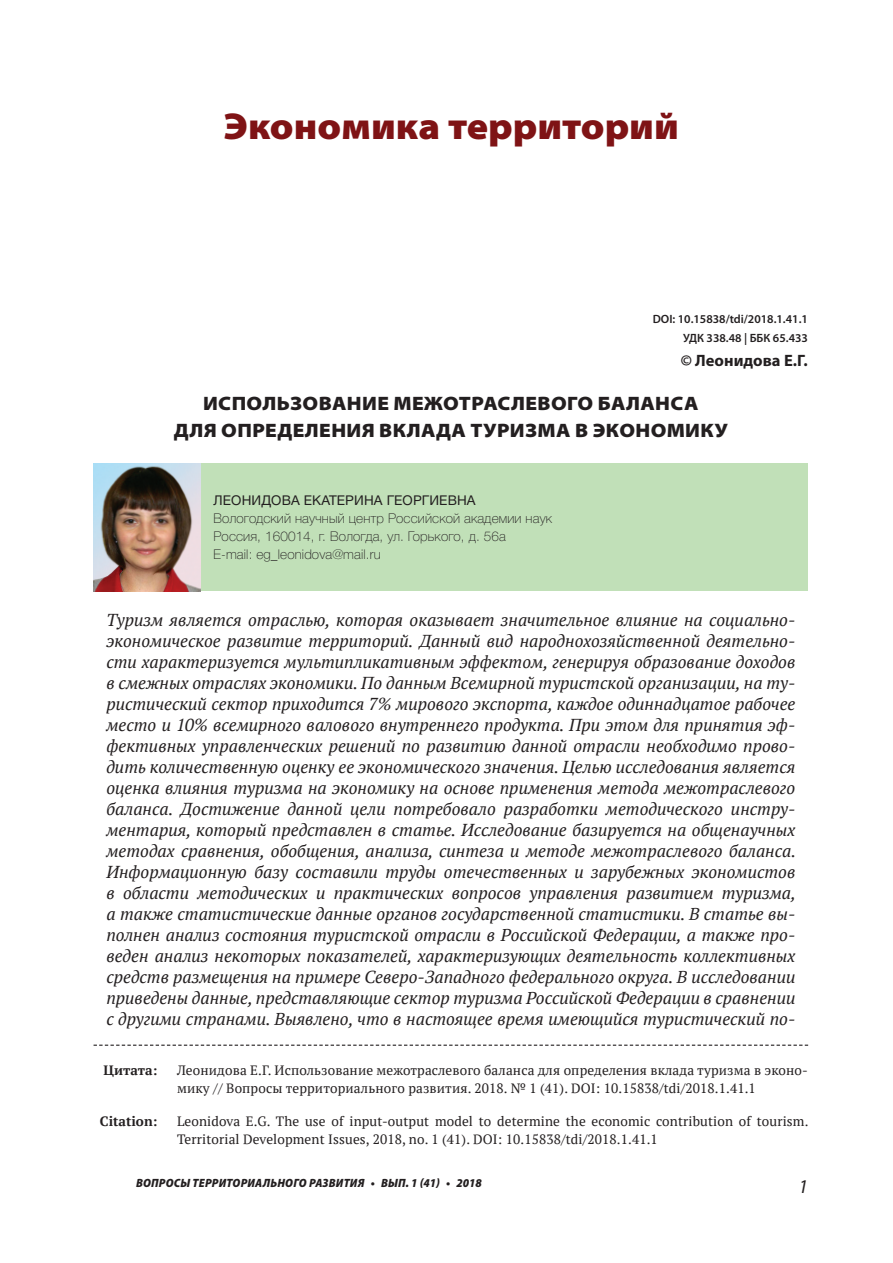
<style>
.page{position:relative;width:893px;height:1263px;background:#fff}
.page>*{position:absolute;margin:0;border:0;box-sizing:border-box;transform-origin:0 0}
.t1{font:900 semi-expanded 37.5px "Myriad Pro";color:#7f1315}
.t2{font:900 semi-expanded 19.5px/27px "Myriad Pro";letter-spacing:.02em;color:#231f20;text-align:center}
.t3{font:italic 19.5px "Myriad Pro";color:#231f20}
.t4{font:italic 17.25px/21px "PT Serif";color:#231f20;text-align:justify}
.t5{font:700 16.5px "Myriad Pro";color:#231f20}
.t6{font:13.5px/18px "PT Serif";letter-spacing:.01em;color:#231f20}
.t7{font:100 13.5px/18px "Helvetica Neue Cyr";letter-spacing:.01em;color:#231f20}
.t8{font:13.5px "Helvetica Neue Cyr";letter-spacing:.01em;color:#231f20}
.t9{font:700 13.5px "PT Serif";color:#231f20}
.t10{font:600 12px/18.6px "Myriad Pro";color:#231f20;text-align:right}
.t11{font:italic 900 semi-condensed 12px "Myriad Pro";letter-spacing:.02em;color:#231f20}
</style>
<div class="page">
<div style="left:94px;top:463px;width:714px;height:128px;background:#c1e0b8"></div>
<img style="left:93px;top:463px;width:108px;height:128px">
<svg style="left:94px;top:1044px;width:714px;height:2px"></svg>
<h1 class="t1" style="left:223px;top:112px;width:457px">Экономика территорий</h1>
<p class="t10" style="left:653px;top:311px;width:157px">DOI: 10.15838/tdi/2018.1.41.1<br>УДК 338.48 | ББК 65.433</p>
<p class="t5" style="left:681px;top:354px;width:129px">© Леонидова Е.Г.</p>
<p class="t2" style="left:174px;top:391px;width:555px">ИСПОЛЬЗОВАНИЕ МЕЖОТРАСЛЕВОГО БАЛАНСА<br>ДЛЯ ОПРЕДЕЛЕНИЯ ВКЛАДА ТУРИЗМА В ЭКОНОМИКУ</p>
<p class="t8" style="left:213px;top:495px;width:264px">ЛЕОНИДОВА ЕКАТЕРИНА ГЕОРГИЕВНА</p>
<p class="t7" style="left:213px;top:510px;width:340px">Вологодский научный центр Российской академии наук<br>Россия, 160014, г. Вологда, ул. Горького, д. 56а<br>E-mail: eg_leonidova@mail.ru</p>
<p class="t4" style="left:106px;top:609px;width:691px">Туризм является отраслью, которая оказывает значительное влияние на социально&shy;экономическое развитие территорий. Данный вид народнохозяйственной деятельно&shy;сти характеризуется мультипликативным эффектом, генерируя образование доходов в смежных отраслях экономики. По данным Всемирной туристской организации, на ту&shy;ристический сектор приходится 7% мирового экспорта, каждое одиннадцатое рабочее место и 10% всемирного валового внутреннего продукта. При этом для принятия эф&shy;фективных управленческих решений по развитию данной отрасли необходимо прово&shy;дить количественную оценку ее экономического значения. Целью исследования является оценка влияния туризма на экономику на основе применения метода межотраслевого баланса. Достижение данной цели потребовало разработки методического инстру&shy;ментария, который представлен в статье. Исследование базируется на общенаучных методах сравнения, обобщения, анализа, синтеза и методе межотраслевого баланса.<br>Информационную базу составили труды отечественных и зарубежных экономистов в области методических и практических вопросов управления развитием туризма, а также статистические данные органов государственной статистики. В статье вы&shy;полнен анализ состояния туристской отрасли в Российской Федерации, а также про&shy;веден анализ некоторых показателей, характеризующих деятельность коллективных средств размещения на примере Северо-Западного федерального округа. В исследовании приведены данные, представляющие сектор туризма Российской Федерации в сравнении с другими странами. Выявлено, что в настоящее время имеющийся туристический по-</p>
<p class="t9" style="left:103px;top:1062px;width:55px">Цитата:</p>
<p class="t9" style="left:100px;top:1112px;width:59px">Citation:</p>
<p class="t6" style="left:177px;top:1061px;width:632px">Леонидова Е.Г. Использование межотраслевого баланса для определения вклада туризма в эконо&shy;мику // Вопросы территориального развития. 2018. № 1 (41). DOI: 10.15838/tdi/2018.1.41.1</p>
<p class="t6" style="left:177px;top:1112px;width:633px">Leonidova E.G. The use of input-output model to determine the economic contribution of tourism.<br>Territorial Development Issues, 2018, no. 1 (41). DOI: 10.15838/tdi/2018.1.41.1</p>
<p class="t11" style="left:136px;top:1178px;width:347px">ВОПРОСЫ ТЕРРИТОРИАЛЬНОГО РАЗВИТИЯ • ВЫП. 1 (41) • 2018</p>
<p class="t3" style="left:798px;top:1178px;width:11px">1</p>
</div>
